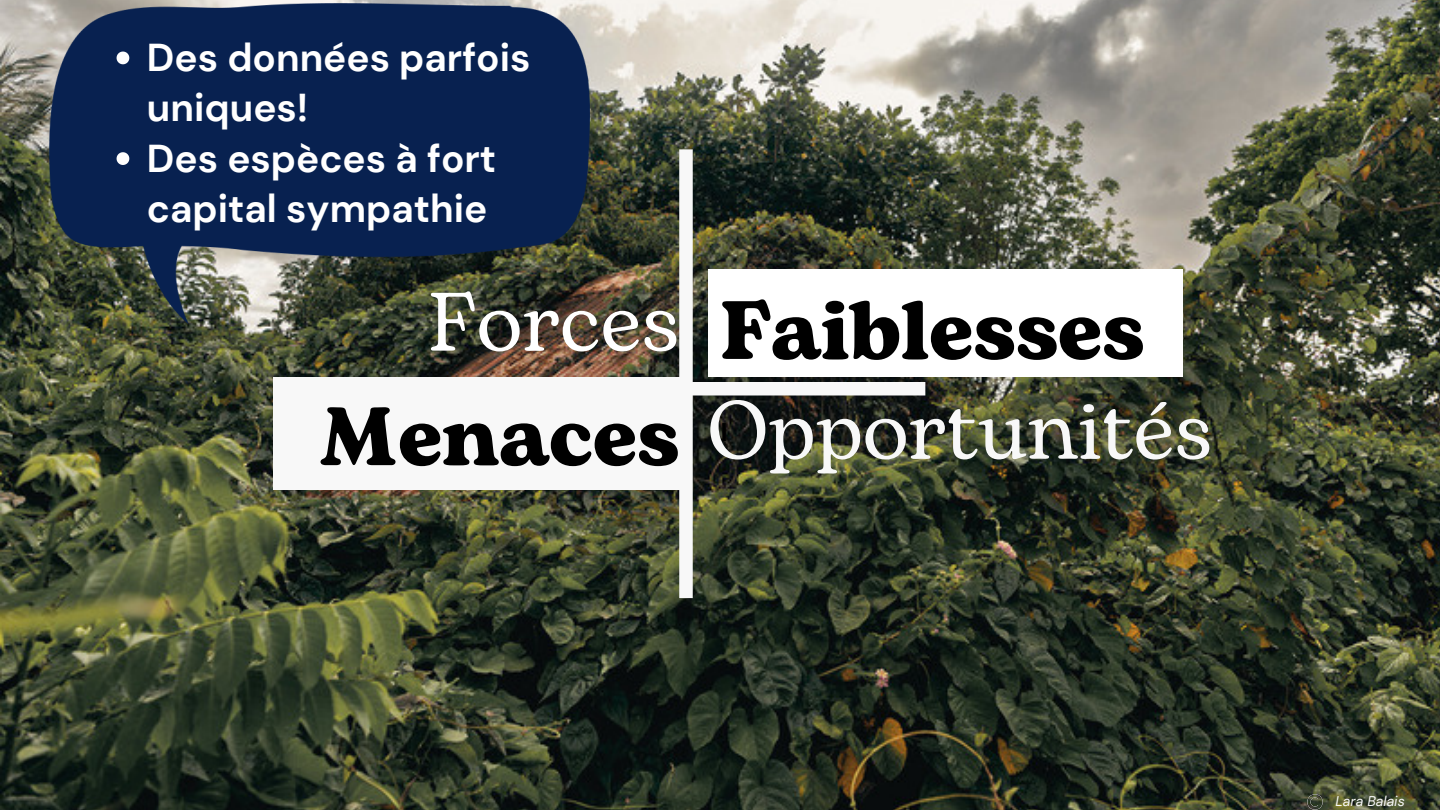
<style>
.page{position:relative;width:1440px;height:810px;background:#fff}
.page>*{position:absolute;margin:0;border:0;box-sizing:border-box;transform-origin:0 0}
.t1{font:700 82.5px "Bogart";color:#000}
.t2{font:82.5px "Bogart";color:#f8f8f8}
.t3{font:82.5px "Bogart";color:#fff}
.t4{font:700 38.8px/50.3px "DM Sans";color:#fff}
.t5{font:700 26px "Aileron";color:#000}
.t6{font:italic 14.1px "DM Sans";color:#f8f8f8}
</style>
<div class="page">
<img style="left:0;top:0;width:1440px;height:810px">
<div style="left:273px;top:377px;width:406px;height:112px;background:#f8f8f8"></div>
<div style="left:708px;top:270px;width:474px;height:107px;background:#fff"></div>
<div style="left:679px;top:149px;width:14px;height:449px;background:#f8f8f8"></div>
<div style="left:477px;top:382px;width:448px;height:14px;background:#f8f8f8"></div>
<img style="left:48px;top:0;width:543px;height:323px">
<svg style="left:117px;top:52px;width:12px;height:12px"></svg>
<svg style="left:117px;top:152px;width:12px;height:13px"></svg>
<img style="left:1308px;top:794px;width:15px;height:15px">
<p class="t4" style="left:147px;top:33px;width:385px">Des données parfois uniques!</p>
<p class="t4" style="left:147px;top:133px;width:351px">Des espèces à fort capital sympathie</p>
<p class="t3" style="left:428px;top:263px;width:252px">Forces</p>
<p class="t1" style="left:720px;top:271px;width:426px">Faiblesses</p>
<p class="t1" style="left:318px;top:378px;width:363px">Menaces</p>
<p class="t2" style="left:708px;top:371px;width:506px">Opportunités</p>
<p class="t5" style="left:720px;top:416px;width:9px">I</p>
<p class="t6" style="left:1336px;top:792px;width:71px">Lara Balais</p>
</div>
